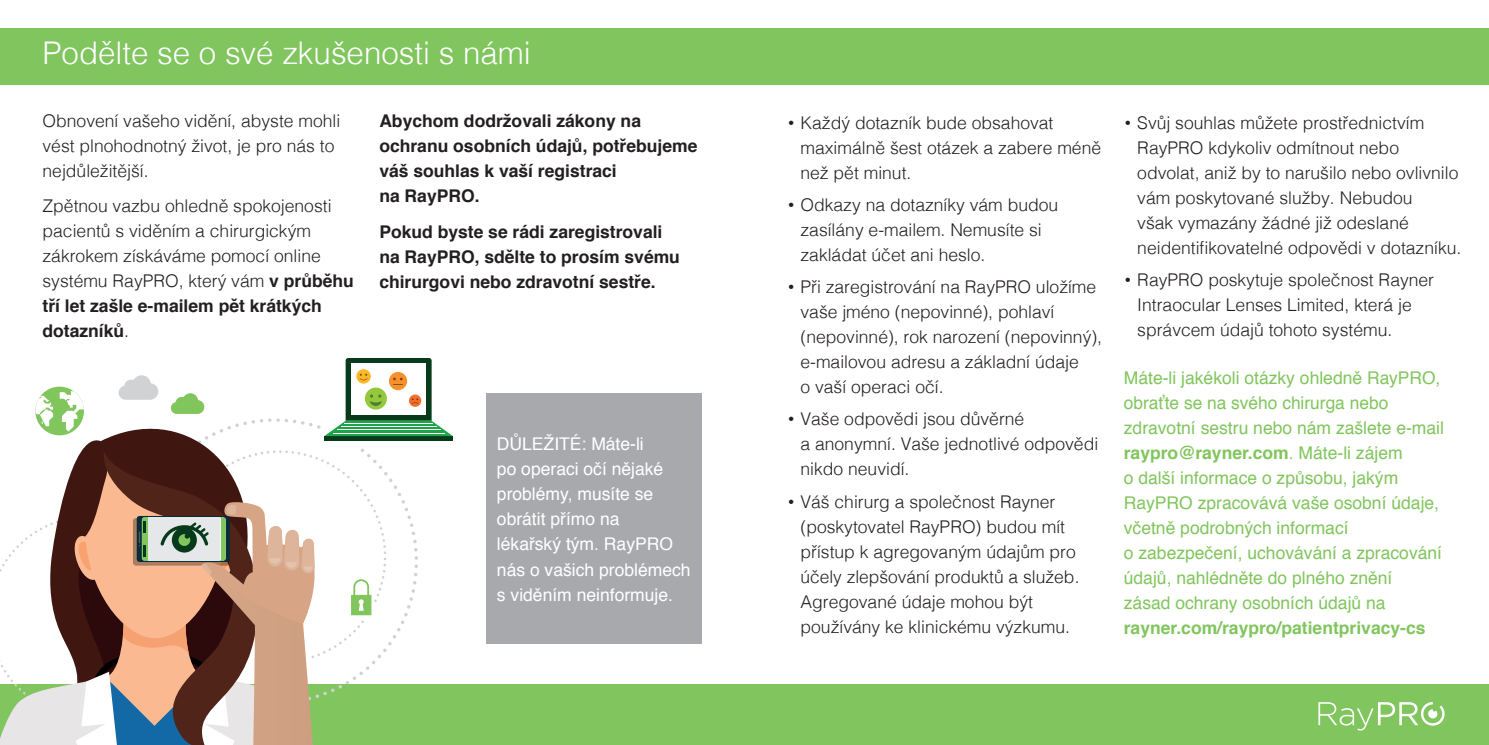
<style>
.page{position:relative;width:1489px;height:745px;background:#fff}
.page>*{position:absolute;margin:0;border:0;box-sizing:border-box;transform-origin:0 0}
.t1{font:300 31.25px "Helvetica";color:#fff}
.t2{font:300 17.5px/25px "Helvetica";color:#231f20}
.t3{font:17.5px/25px "Helvetica";color:#81c55d}
.t4{font:700 17.5px/25px "Helvetica";color:#231f20}
.t5{font:17.5px/25px "Helvetica";color:#fff}
.t6{font:700 17.5px "Helvetica";color:#81c55d}
.s1{font-weight:700}
.s2{font-family:"Gotham"}
</style>
<div class="page">
<div style="left:0;top:29px;width:1488px;height:56px;background:#80c55e"></div>
<div style="left:0;top:684px;width:1488px;height:60px;background:#80c55e"></div>
<svg style="left:0;top:358px;width:453px;height:386px"></svg>
<div style="left:486px;top:393px;width:215px;height:250px;background:#a8a9ad"></div>
<svg style="left:1318px;top:702px;width:127px;height:28px"></svg>
<h1 class="t1" style="left:43px;top:27px;width:490px">Podělte se o své zkušenosti s námi</h1>
<p class="t2" style="left:43px;top:106px;width:299px">Obnovení vašeho vidění, abyste mohli vést plnohodnotný život, je pro nás to nejdůležitější.</p>
<p class="t2" style="left:43px;top:192px;width:313px">Zpětnou vazbu ohledně spokojenosti pacientů s viděním a chirurgickým zákrokem získáváme pomocí online systému RayPRO, který vám <span class="s1">v průběhu tří let zašle e-mailem pět krátkých dotazníků</span>.</p>
<p class="t4" style="left:379px;top:109px;width:319px">Abychom dodržovali zákony na ochranu osobních údajů, potřebujeme váš souhlas k vaší registraci<br>na RayPRO.</p>
<p class="t4" style="left:379px;top:219px;width:302px">Pokud byste se rádi zaregistrovali na RayPRO, sdělte to prosím svému chirurgovi nebo zdravotní sestře.</p>
<p class="t5" style="left:497px;top:432px;width:195px">DŮLEŽITÉ: Máte-li<br>po operaci očí nějaké problémy, musíte se obrátit přímo na<br>lékařský tým. RayPRO nás o vašich problémech s viděním neinformuje.</p>
<p class="t2" style="left:800px;top:109px;width:302px;text-indent:-13px"><span class="s2">•</span> Každý dotazník bude obsahovat maximálně šest otázek a zabere méně než pět minut.</p>
<p class="t2" style="left:800px;top:191px;width:259px;text-indent:-13px"><span class="s2">•</span> Odkazy na dotazníky vám budou zasílány e-mailem. Nemusíte si zakládat účet ani heslo.</p>
<p class="t2" style="left:800px;top:273px;width:303px;text-indent:-13px"><span class="s2">•</span> Při zaregistrování na RayPRO uložíme vaše jméno (nepovinné), pohlaví (nepovinné), rok narození (nepovinný), e-mailovou adresu a základní údaje<br>o vaší operaci očí.</p>
<p class="t2" style="left:800px;top:405px;width:299px;text-indent:-13px"><span class="s2">•</span> Vaše odpovědi jsou důvěrné<br>a anonymní. Vaše jednotlivé odpovědi nikdo neuvidí.</p>
<p class="t2" style="left:800px;top:487px;width:280px;text-indent:-13px"><span class="s2">•</span> Váš chirurg a společnost Rayner (poskytovatel RayPRO) budou mít přístup k agregovaným údajům pro účely zlepšování produktů a služeb.<br>Agregované údaje mohou být používány ke klinickému výzkumu.</p>
<p class="t2" style="left:1137px;top:109px;width:325px;text-indent:-13px"><span class="s2">•</span> Svůj souhlas můžete prostřednictvím RayPRO kdykoliv odmítnout nebo odvolat, aniž by to narušilo nebo ovlivnilo vám poskytované služby. Nebudou<br>však vymazány žádné již odeslané neidentifikovatelné odpovědi v dotazníku.</p>
<p class="t2" style="left:1137px;top:266px;width:298px;text-indent:-13px"><span class="s2">•</span> RayPRO poskytuje společnost Rayner<br>Intraocular Lenses Limited, která je správcem údajů tohoto systému.</p>
<p class="t3" style="left:1123px;top:366px;width:321px">Máte-li jakékoli otázky ohledně RayPRO, obraťte se na svého chirurga nebo zdravotní sestru nebo nám zašlete e-mail <span class="s1">raypro@rayner.com</span>. Máte-li zájem<br>o další informace o způsobu, jakým RayPRO zpracovává vaše osobní údaje, včetně podrobných informací<br>o zabezpečení, uchovávání a zpracování údajů, nahlédněte do plného znění<br>zásad ochrany osobních údajů na</p>
<p class="t6" style="left:1123px;top:613px;width:303px">rayner.com/raypro/patientprivacy-cs</p>
</div>
